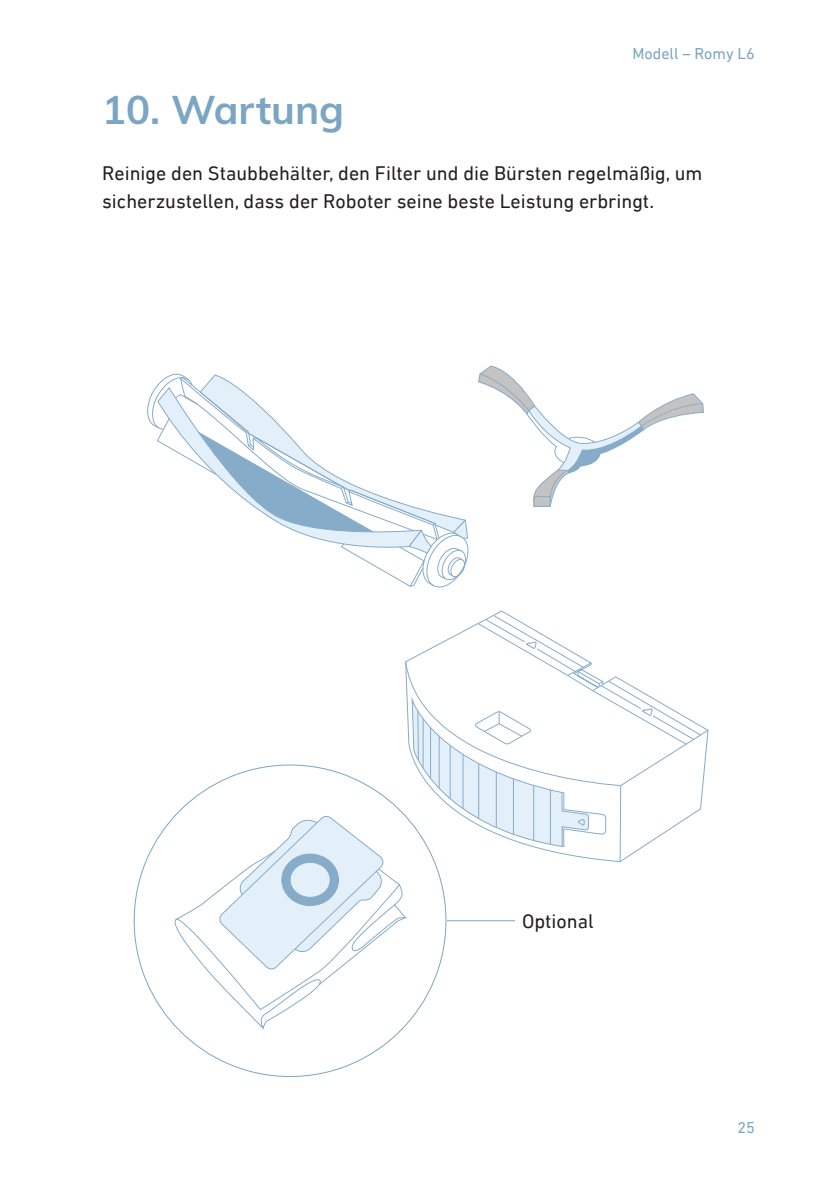
<style>
.page{position:relative;width:840px;height:1191px;background:#fff}
.page>*{position:absolute;margin:0;border:0;box-sizing:border-box;transform-origin:0 0}
.title_100622{font:700 40px "Muli";color:#7ba6c3}
.Text_black_10_100622{font:20px/28px "DIN Next LT Pro";color:#231f20}
.t1{font:16px "DIN Next LT Pro";color:#7ba6c3}
</style>
<div class="page">
<svg style="left:147px;top:373px;width:322px;height:215px"></svg>
<svg style="left:478px;top:366px;width:225px;height:141px"></svg>
<svg style="left:164px;top:614px;width:544px;height:414px"></svg>
<div style="left:282px;top:854px;width:56px;height:51px;background:#87acc9;border-radius:50%"></div>
<div style="left:281px;top:854px;width:57px;height:51px;border:1px solid #87acc9;border-radius:50%"></div>
<div style="left:290px;top:862px;width:40px;height:35px;background:#e3f0f9;border-radius:50%"></div>
<div style="left:290px;top:862px;width:40px;height:35px;border:1px solid #87acc9;border-radius:50%"></div>
<hr style="left:447px;top:920px;width:67px;height:1px;background:#7ba6c3">
<p class="t1" style="left:632px;top:45px;width:124px">Modell – Romy L6</p>
<p class="title_100622" style="left:102px;top:81px;width:243px">10. Wartung</p>
<p class="Text_black_10_100622" style="left:102px;top:159px;width:601px">Reinige den Staubbehälter, den Filter und die Bürsten regelmäßig, um sicherzustellen, dass der Roboter seine beste Leistung erbringt.</p>
<p class="Text_black_10_100622" style="left:522px;top:907px;width:73px">Optional</p>
<p class="t1" style="left:737px;top:1118px;width:19px">25</p>
</div>
